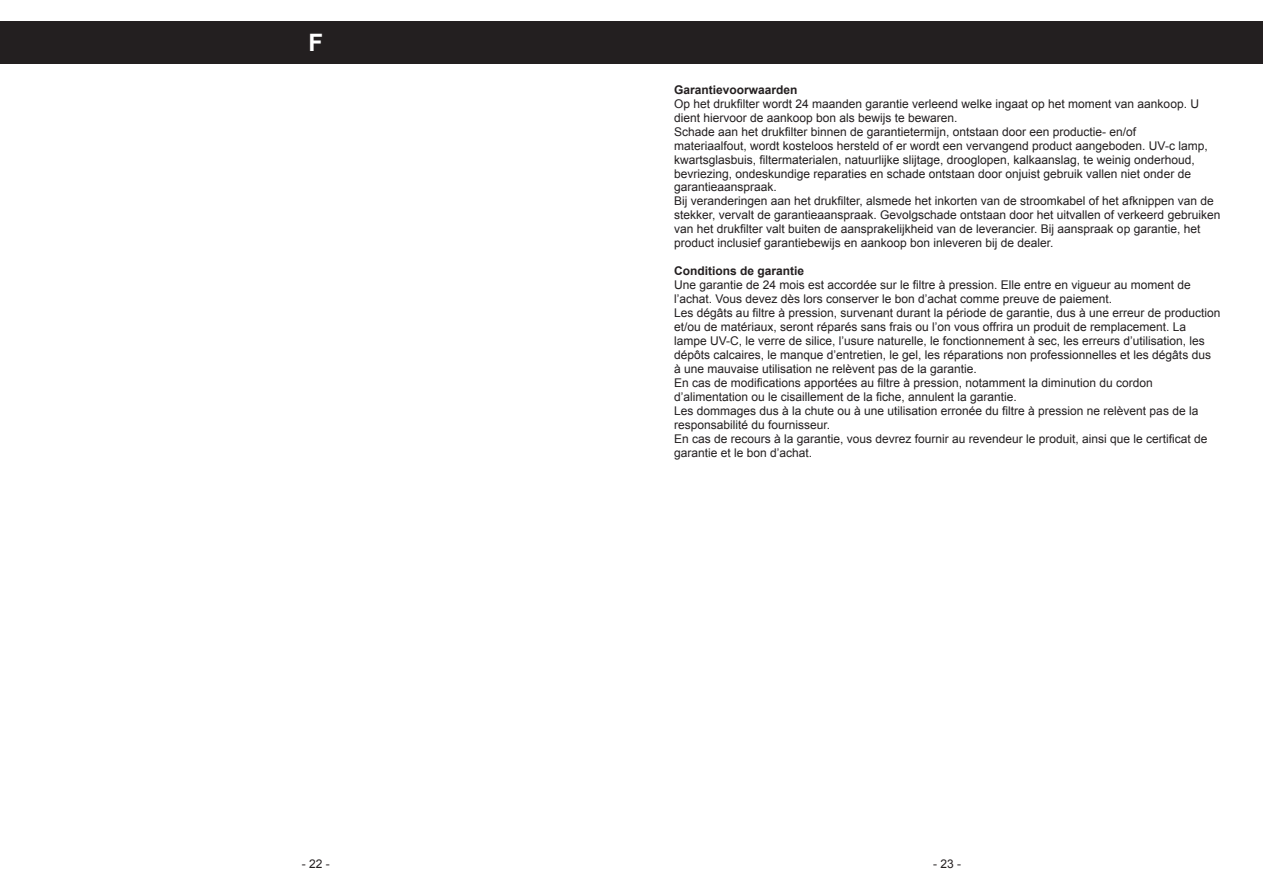
<style>
.page{position:relative;width:1263px;height:893px;background:#fff}
.page>*{position:absolute;margin:0;border:0;box-sizing:border-box;transform-origin:0 0}
.t1{font:700 24px "Arial";color:#fff}
.t2{font:12px/14px "Arial";color:#231f20}
.t3{font:700 12px "Arial";color:#231f20}
</style>
<div class="page">
<div style="left:0;top:21px;width:631px;height:43px;background:#231f20"></div>
<div style="left:631px;top:21px;width:632px;height:43px;background:#231f20"></div>
<h1 class="t1" style="left:308px;top:27px;width:16px">F</h1>
<p class="t3" style="left:674px;top:82px;width:125px">Garantievoorwaarden</p>
<p class="t2" style="left:674px;top:97px;width:548px">Op het drukfilter wordt 24 maanden garantie verleend welke ingaat op het moment van aankoop. U dient hiervoor de aankoop bon als bewijs te bewaren.<br>Schade aan het drukfilter binnen de garantietermijn, ontstaan door een productie- en/of<br>materiaalfout, wordt kosteloos hersteld of er wordt een vervangend product aangeboden. UV-c lamp, kwartsglasbuis, filtermaterialen, natuurlijke slijtage, drooglopen, kalkaanslag, te weinig onderhoud, bevriezing, ondeskundige reparaties en schade ontstaan door onjuist gebruik vallen niet onder de garantieaanspraak.<br>Bij veranderingen aan het drukfilter, alsmede het inkorten van de stroomkabel of het afknippen van de stekker, vervalt de garantieaanspraak. Gevolgschade ontstaan door het uitvallen of verkeerd gebruiken van het drukfilter valt buiten de aansprakelijkheid van de leverancier. Bij aanspraak op garantie, het product inclusief garantiebewijs en aankoop bon inleveren bij de dealer.</p>
<p class="t3" style="left:674px;top:263px;width:132px">Conditions de garantie</p>
<p class="t2" style="left:674px;top:278px;width:548px">Une garantie de 24 mois est accordée sur le filtre à pression. Elle entre en vigueur au moment de l’achat. Vous devez dès lors conserver le bon d’achat comme preuve de paiement.<br>Les dégâts au filtre à pression, survenant durant la période de garantie, dus à une erreur de production et/ou de matériaux, seront réparés sans frais ou l’on vous offrira un produit de remplacement. La lampe UV-C, le verre de silice, l’usure naturelle, le fonctionnement à sec, les erreurs d’utilisation, les dépôts calcaires, le manque d’entretien, le gel, les réparations non professionnelles et les dégâts dus à une mauvaise utilisation ne relèvent pas de la garantie.<br>En cas de modifications apportées au filtre à pression, notamment la diminution du cordon d’alimentation ou le cisaillement de la fiche, annulent la garantie.<br>Les dommages dus à la chute ou à une utilisation erronée du filtre à pression ne relèvent pas de la responsabilité du fournisseur.<br>En cas de recours à la garantie, vous devrez fournir au revendeur le produit, ainsi que le certificat de garantie et le bon d’achat.</p>
<p class="t2" style="left:302px;top:857px;width:30px">- 22 -</p>
<p class="t2" style="left:933px;top:857px;width:30px">- 23 -</p>
</div>
